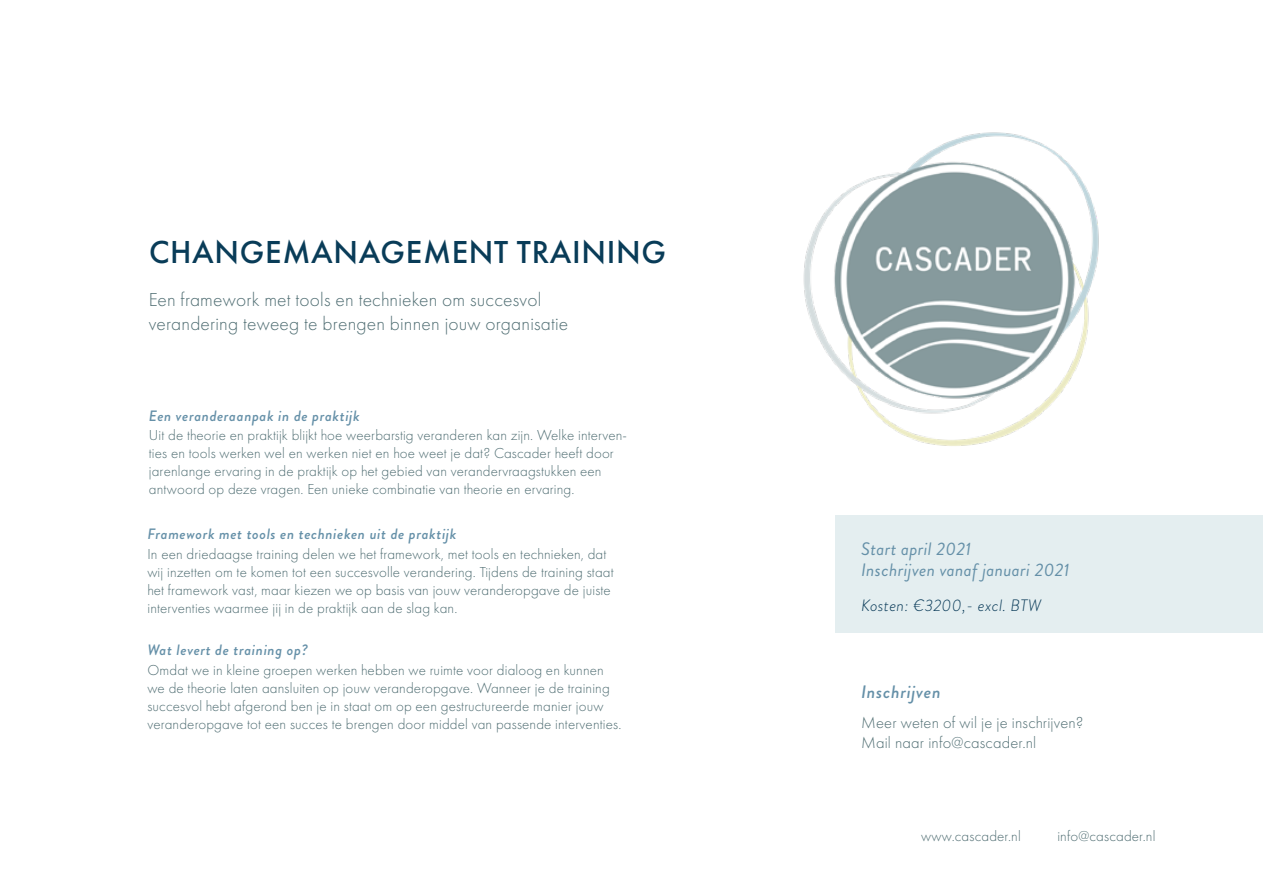
<style>
.page{position:relative;width:1263px;height:893px;background:#fff}
.page>*{position:absolute;margin:0;border:0;box-sizing:border-box;transform-origin:0 0}
.t1{font:500 33px "Futura PT";letter-spacing:.02em;color:#093c58}
.t2{font:300 19.5px/23.4px "Futura PT";letter-spacing:.01em;color:#4f6d72}
.t3{font:italic 18px/21.6px "Brandon Grotesque";letter-spacing:.02em;color:#6590a8}
.t4{font:italic 500 18px "Brandon Grotesque";letter-spacing:.04em;color:#6590a8}
.t5{font:300 16.5px/19.8px "Futura PT";letter-spacing:.01em;color:#4f6d72}
.t6{font:italic 300 16.5px "Brandon Grotesque";letter-spacing:.02em;color:#0a3b59}
.t7{font:300 15px/18px "Futura PT";letter-spacing:.01em;color:#4f6d72}
.t8{font:italic 500 15px "Brandon Grotesque";letter-spacing:.04em;color:#6590a8}
</style>
<div class="page">
<img style="left:803px;top:132px;width:296px;height:314px">
<div style="left:836px;top:515px;width:427px;height:118px;background:#e4eef0"></div>
<h1 class="t1" style="left:149px;top:232px;width:519px">CHANGEMANAGEMENT TRAINING</h1>
<h2 class="t2" style="left:149px;top:288px;width:421px">Een framework met tools en technieken om succesvol verandering teweeg te brengen binnen jouw organisatie</h2>
<p class="t8" style="left:149px;top:405px;width:213px">Een veranderaanpak in de praktijk</p>
<p class="t7" style="left:149px;top:426px;width:480px">Uit de theorie en praktijk blijkt hoe weerbarstig veranderen kan zijn. Welke interven&shy;ties en tools werken wel en werken niet en hoe weet je dat? Cascader heeft door jarenlange ervaring in de praktijk op het gebied van verandervraagstukken een antwoord op deze vragen. Een unieke combinatie van theorie en ervaring.</p>
<p class="t8" style="left:147px;top:523px;width:311px">Framework met tools en technieken uit de praktijk</p>
<p class="t7" style="left:147px;top:545px;width:468px">In een driedaagse training delen we het framework, met tools en technieken, dat wij inzetten om te komen tot een succesvolle verandering. Tijdens de training staat het framework vast, maar kiezen we op basis van jouw veranderopgave de juiste interventies waarmee jij in de praktijk aan de slag kan.</p>
<p class="t8" style="left:147px;top:640px;width:162px">Wat levert de training op?</p>
<p class="t7" style="left:147px;top:661px;width:475px">Omdat we in kleine groepen werken hebben we ruimte voor dialoog en kunnen we de theorie laten aansluiten op jouw veranderopgave. Wanneer je de training succesvol hebt afgerond ben je in staat om op een gestructureerde manier jouw veranderopgave tot een succes te brengen door middel van passende interventies.</p>
<p class="t3" style="left:861px;top:538px;width:210px">Start april 2021<br>Inschrijven vanaf januari 2021</p>
<p class="t6" style="left:861px;top:594px;width:182px">Kosten: €3200,- excl. BTW</p>
<p class="t4" style="left:861px;top:679px;width:81px">Inschrijven</p>
<p class="t5" style="left:861px;top:713px;width:224px">Meer weten of wil je je inschrijven?<br>Mail naar info@cascader.nl</p>
<p class="t7" style="left:921px;top:827px;width:101px">www.cascader.nl</p>
<p class="t7" style="left:1057px;top:827px;width:100px">info@cascader.nl</p>
</div>
